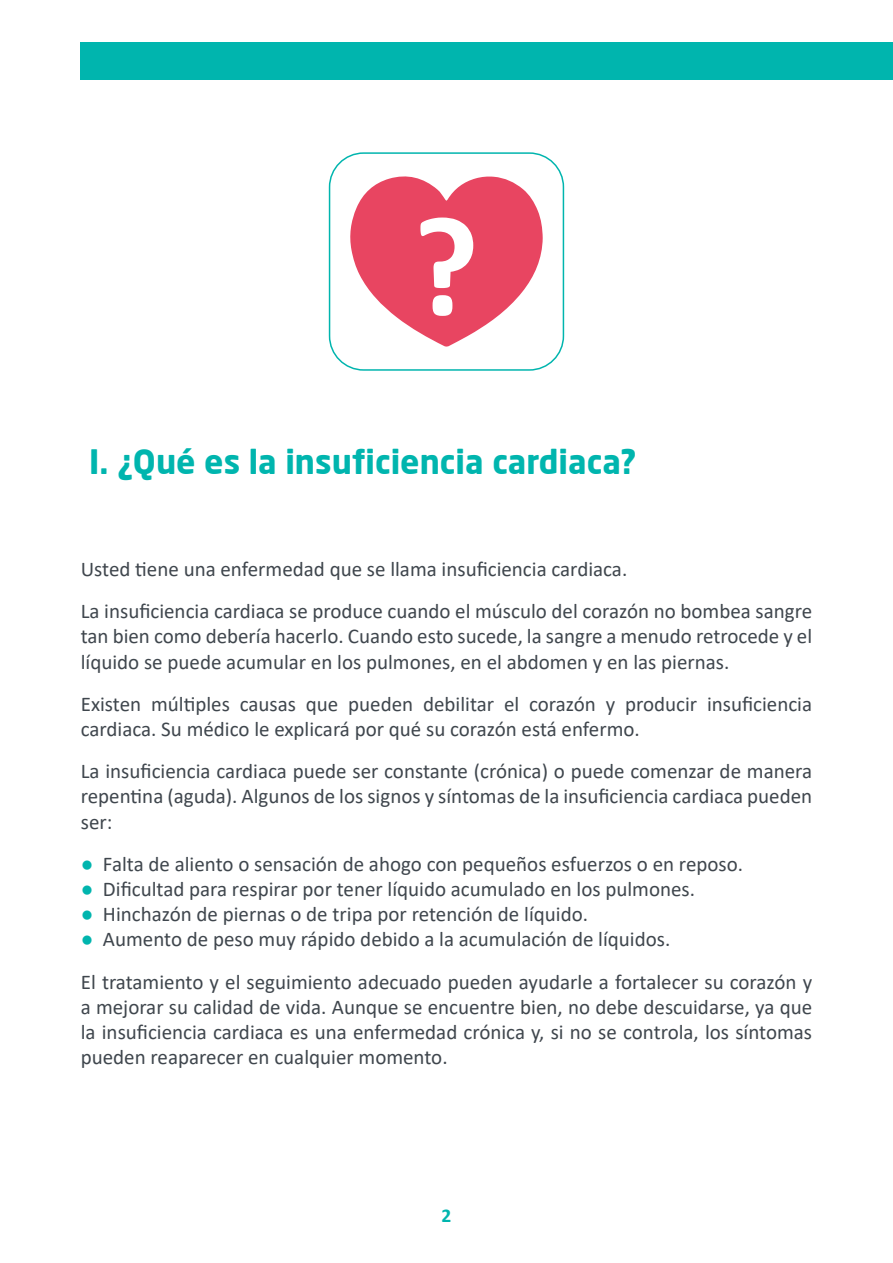
<style>
.page{position:relative;width:893px;height:1263px;background:#fff}
.page>*{position:absolute;margin:0;border:0;box-sizing:border-box;transform-origin:0 0}
.Subtitulo{font:700 144px "Calibri";color:#fff}
.t1{font:700 33px "Neo Sans";color:#00b5ae}
.Titulo{font:21px/25.2px "Calibri";color:#3f464d;text-align:justify}
.t2{font:700 19.5px "Calibri";color:#00b5ae}
.s1{color:#00b5ae}
</style>
<div class="page">
<div style="left:81px;top:43px;width:812px;height:37px;background:#00b5ae"></div>
<div style="left:329px;top:152px;width:235px;height:219px;border:2px solid #00b5ae;border-radius:34px"></div>
<svg style="left:350px;top:176px;width:193px;height:171px"></svg>
<p class="Subtitulo" style="left:412px;top:165px;width:68px">?</p>
<p class="t1" style="left:89px;top:441px;width:549px">I. ¿Qué es la insuficiencia cardiaca?</p>
<p class="Titulo" style="left:81px;top:556px;width:548px">Usted tiene una enfermedad que se llama insuficiencia cardiaca.</p>
<p class="Titulo" style="left:81px;top:598px;width:733px">La insuficiencia cardiaca se produce cuando el músculo del corazón no bombea sangre tan bien como debería hacerlo. Cuando esto sucede, la sangre a menudo retrocede y el líquido se puede acumular en los pulmones, en el abdomen y en las piernas.</p>
<p class="Titulo" style="left:81px;top:691px;width:733px">Existen múltiples causas que pueden debilitar el corazón y producir insuficiencia cardiaca. Su médico le explicará por qué su corazón está enfermo.</p>
<p class="Titulo" style="left:81px;top:758px;width:733px">La insuficiencia cardiaca puede ser constante (crónica) o puede comenzar de manera repentina (aguda). Algunos de los signos y síntomas de la insuficiencia cardiaca pueden ser:</p>
<p class="Titulo" style="left:81px;top:851px;width:664px"><span class="s1">●</span> Falta de aliento o sensación de ahogo con pequeños esfuerzos o en reposo.</p>
<p class="Titulo" style="left:81px;top:876px;width:616px"><span class="s1">●</span> Dificultad para respirar por tener líquido acumulado en los pulmones.</p>
<p class="Titulo" style="left:81px;top:901px;width:509px"><span class="s1">●</span> Hinchazón de piernas o de tripa por retención de líquido.</p>
<p class="Titulo" style="left:81px;top:926px;width:591px"><span class="s1">●</span> Aumento de peso muy rápido debido a la acumulación de líquidos.</p>
<p class="Titulo" style="left:81px;top:968px;width:733px">El tratamiento y el seguimiento adecuado pueden ayudarle a fortalecer su corazón y a mejorar su calidad de vida. Aunque se encuentre bien, no debe descuidarse, ya que la insuficiencia cardiaca es una enfermedad crónica y, si no se controla, los síntomas pueden reaparecer en cualquier momento.</p>
<p class="t2" style="left:442px;top:1201px;width:11px">2</p>
</div>
